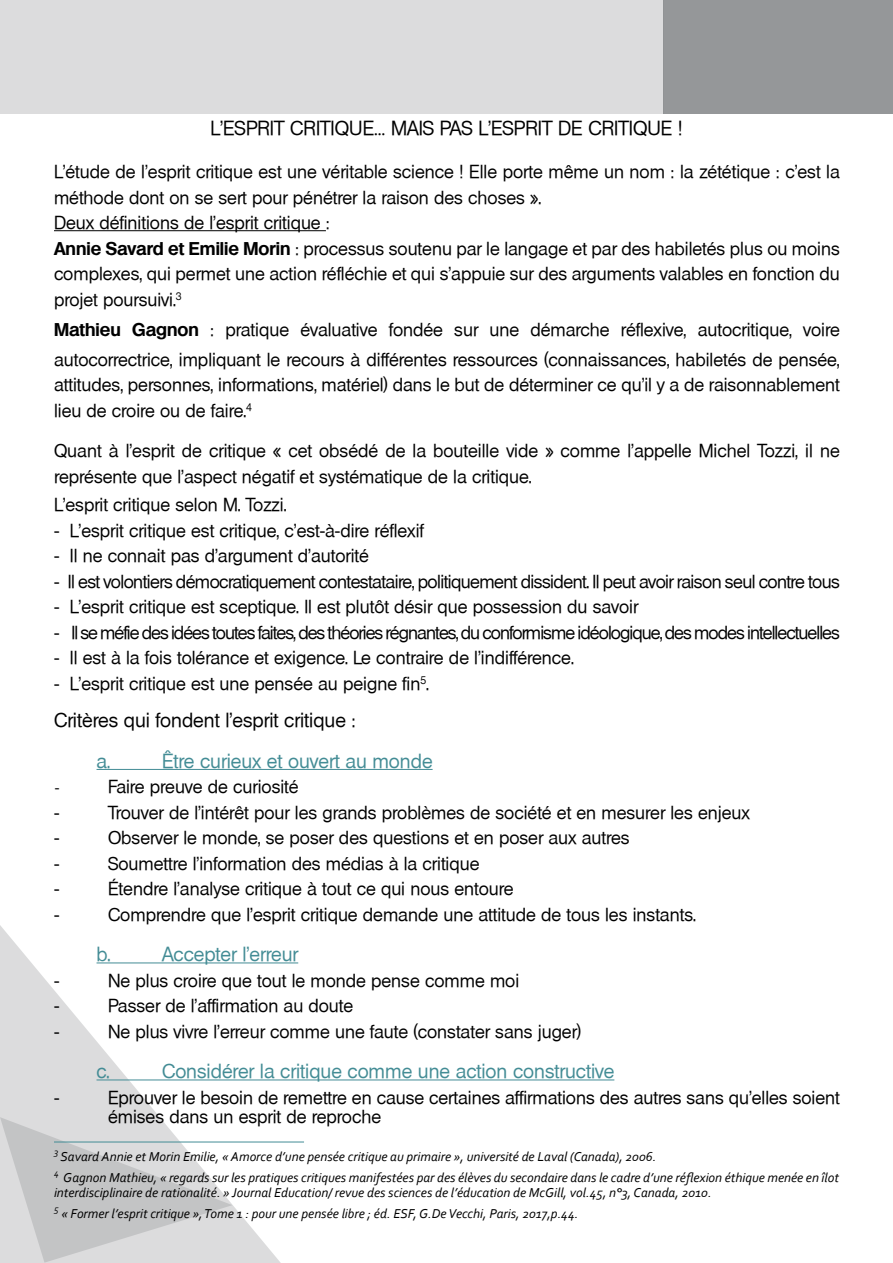
<style>
.page{position:relative;width:893px;height:1263px;background:#fff}
.page>*{position:absolute;margin:0;border:0;box-sizing:border-box;transform-origin:0 0}
.Sous_titre_retrait_s{font:19.5px "Basic Sans SF";color:#438c95}
.sous-titre{font:19.5px "Basic Sans SF";color:#000}
.t1{font:18px/25.5px "Basic Sans SF";color:#000}
.t2{font:18px "Basic Sans SF";letter-spacing:-.03em;color:#000}
.t3{font:18px "Basic Sans SF";letter-spacing:-.05em;color:#000}
.t4{font:18px "Corbel";color:#000}
.t5{font:italic 13.5px/15px "Corbel";color:#000}
.s1{font-family:"Basic Sans SF Bold"}
</style>
<div class="page">
<div style="left:663px;top:0;width:230px;height:113px;background:#959799"></div>
<div style="left:0;top:0;width:663px;height:113px;background:#dcdcdd"></div>
<svg style="left:0;top:925px;width:281px;height:338px"></svg>
<svg style="left:0;top:1117px;width:232px;height:145px"></svg>
<hr style="left:54px;top:230px;width:272px;height:1px;background:#000">
<hr style="left:97px;top:769px;width:336px;height:1px;background:#438c95">
<hr style="left:97px;top:962px;width:201px;height:1px;background:#438c95">
<hr style="left:97px;top:1079px;width:517px;height:1px;background:#438c95">
<hr style="left:54px;top:1141px;width:250px;height:1px;background:#438c95">
<p class="sous-titre" style="left:211px;top:117px;width:473px">L’ESPRIT CRITIQUE… MAIS PAS L’ESPRIT DE CRITIQUE !</p>
<p class="t1" style="left:54px;top:159px;width:787px">L’étude de l’esprit critique est une véritable science ! Elle porte même un nom : la zététique : c’est la méthode dont on se sert pour pénétrer la raison des choses ».</p>
<p class="t1" style="left:54px;top:210px;width:277px">Deux définitions de l’esprit critique :</p>
<p class="t1" style="left:54px;top:235px;width:787px;text-align:justify"><span class="s1">Annie Savard et Emilie Morin</span> : processus soutenu par le langage et par des habiletés plus ou moins complexes, qui permet une action réfléchie et qui s’appuie sur des arguments valables en fonction du projet poursuivi.<sup>3</sup></p>
<p class="t1" style="left:54px;top:314px;width:787px;line-height:30px"><span class="s1">Mathieu Gagnon</span> : pratique évaluative fondée sur une démarche réflexive, autocritique, voire autocorrectrice, impliquant le recours à différentes ressources (connaissances, habiletés de pensée,</p>
<p class="t1" style="left:54px;top:372px;width:787px">attitudes, personnes, informations, matériel) dans le but de déterminer ce qu’il y a de raisonnablement lieu de croire ou de faire.<sup>4</sup></p>
<p class="t1" style="left:54px;top:438px;width:787px">Quant à l’esprit de critique « cet obsédé de la bouteille vide » comme l’appelle Michel Tozzi, il ne représente que l’aspect négatif et systématique de la critique.</p>
<p class="t1" style="left:54px;top:492px;width:234px">L’esprit critique selon M. Tozzi.</p>
<p class="t1" style="left:54px;top:517px;width:371px">- L’esprit critique est critique, c’est-à-dire réflexif</p>
<p class="t1" style="left:54px;top:543px;width:316px">- Il ne connait pas d’argument d’autorité</p>
<p class="t2" style="left:54px;top:571px;width:787px">- Il est volontiers démocratiquement contestataire, politiquement dissident. Il peut avoir raison seul contre tous</p>
<p class="t1" style="left:54px;top:594px;width:586px">- L’esprit critique est sceptique. Il est plutôt désir que possession du savoir</p>
<p class="t3" style="left:54px;top:622px;width:787px">- Il se méfie des idées toutes faites, des théories régnantes, du conformisme idéologique, des modes intellectuelles</p>
<p class="t1" style="left:54px;top:645px;width:521px">- Il est à la fois tolérance et exigence. Le contraire de l’indifférence.</p>
<p class="t1" style="left:54px;top:670px;width:376px">- L’esprit critique est une pensée au peigne fin<sup>5</sup>.</p>
<p class="sous-titre" style="left:54px;top:709px;width:303px">Critères qui fondent l’esprit critique :</p>
<p class="Sous_titre_retrait_s" style="left:97px;top:750px;width:15px">a.</p>
<p class="Sous_titre_retrait_s" style="left:162px;top:750px;width:272px">Être curieux et ouvert au monde</p>
<p class="t4" style="left:54px;top:776px;width:7px">-</p>
<p class="t1" style="left:108px;top:774px;width:192px">Faire preuve de curiosité</p>
<p class="t1" style="left:54px;top:799px;width:7px">-</p>
<p class="t1" style="left:108px;top:799px;width:643px">Trouver de l’intérêt pour les grands problèmes de société et en mesurer les enjeux</p>
<p class="t1" style="left:54px;top:825px;width:7px">-</p>
<p class="t1" style="left:108px;top:825px;width:523px">Observer le monde, se poser des questions et en poser aux autres</p>
<p class="t1" style="left:54px;top:850px;width:7px">-</p>
<p class="t1" style="left:108px;top:850px;width:373px">Soumettre l’information des médias à la critique</p>
<p class="t1" style="left:54px;top:876px;width:7px">-</p>
<p class="t1" style="left:108px;top:876px;width:407px">Étendre l’analyse critique à tout ce qui nous entoure</p>
<p class="t1" style="left:54px;top:901px;width:7px">-</p>
<p class="t1" style="left:108px;top:901px;width:589px">Comprendre que l’esprit critique demande une attitude de tous les instants.</p>
<p class="Sous_titre_retrait_s" style="left:97px;top:943px;width:16px">b.</p>
<p class="Sous_titre_retrait_s" style="left:162px;top:943px;width:138px">Accepter l’erreur</p>
<p class="t1" style="left:54px;top:967px;width:7px">-</p>
<p class="t1" style="left:108px;top:967px;width:413px">Ne plus croire que tout le monde pense comme moi</p>
<p class="t1" style="left:54px;top:993px;width:7px">-</p>
<p class="t1" style="left:108px;top:993px;width:247px">Passer de l’affirmation au doute</p>
<p class="t1" style="left:54px;top:1018px;width:7px">-</p>
<p class="t1" style="left:108px;top:1018px;width:475px">Ne plus vivre l’erreur comme une faute (constater sans juger)</p>
<p class="Sous_titre_retrait_s" style="left:97px;top:1060px;width:15px">c.</p>
<p class="Sous_titre_retrait_s" style="left:162px;top:1060px;width:454px">Considérer la critique comme une action constructive</p>
<p class="t1" style="left:54px;top:1084px;width:7px">-</p>
<p class="t1" style="left:108px;top:1084px;width:733px">Eprouver le besoin de remettre en cause certaines affirmations des autres sans qu’elles soient</p>
<p class="t1" style="left:108px;top:1104px;width:275px">émises dans un esprit de reproche</p>
<p class="t5" style="left:54px;top:1148px;width:604px"><sup>3</sup> Savard Annie et Morin Emilie, « Amorce d’une pensée critique au primaire », université de Laval (Canada), 2006.</p>
<p class="t5" style="left:54px;top:1169px;width:786px"><sup>4</sup> Gagnon Mathieu, « regards sur les pratiques critiques manifestées par des élèves du secondaire dans le cadre d’une réflexion éthique menée en îlot interdisciplinaire de rationalité. » Journal Education/ revue des sciences de l’éducation de McGill, vol.45, n°3, Canada, 2010.</p>
<p class="t5" style="left:54px;top:1205px;width:526px"><sup>5</sup> « Former l’esprit critique », Tome 1 : pour une pensée libre ; éd. ESF, G.De Vecchi, Paris, 2017,p.44.</p>
</div>
